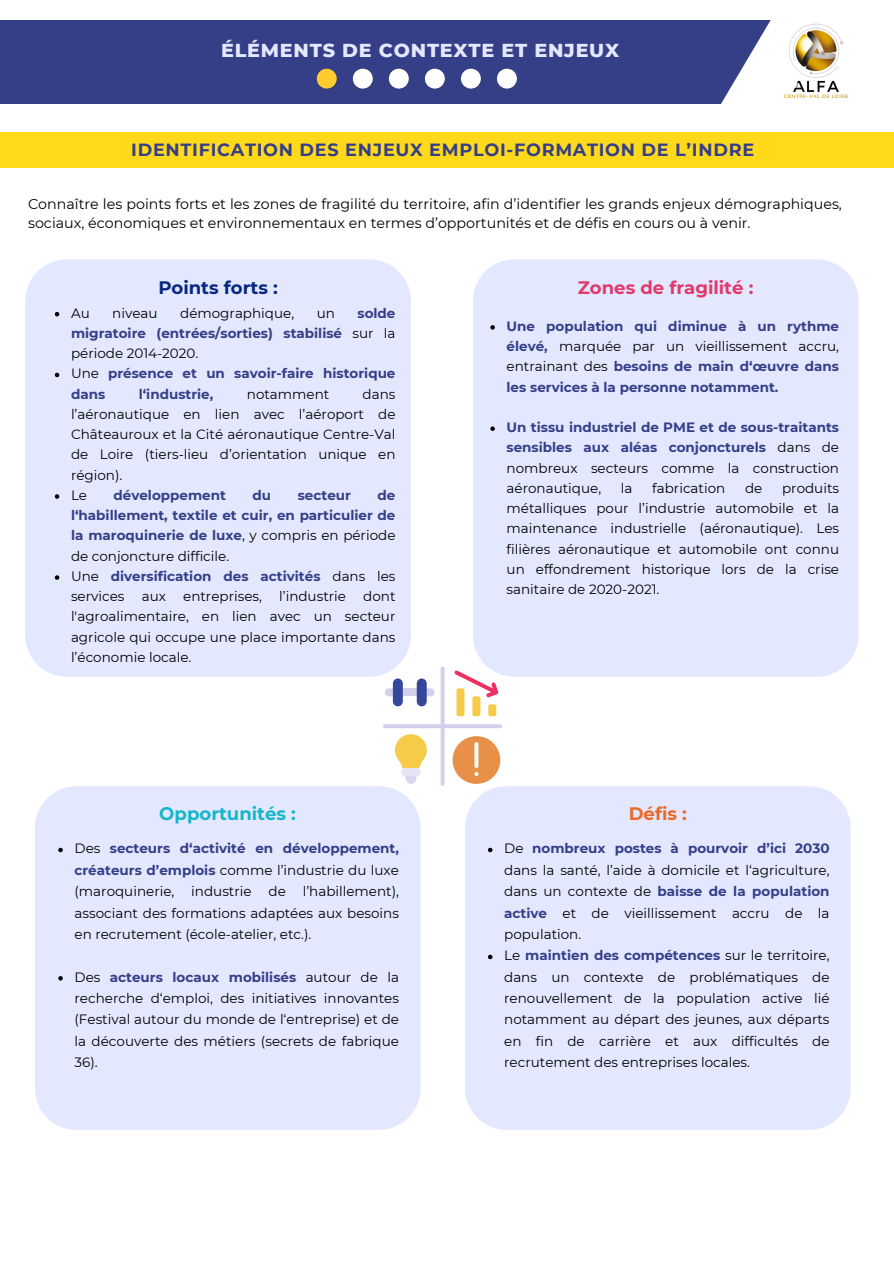
<style>
.page{position:relative;width:894px;height:1264px;background:#fff}
.page>*{position:absolute;margin:0;border:0;box-sizing:border-box;transform-origin:0 0}
.t1{font:800 19.2px "Montserrat";letter-spacing:.04em;color:#e3e8ff}
.t2{font:700 18px "Montserrat";color:#e2396d}
.t3{font:700 18px "Montserrat";color:#15b6cb}
.t4{font:700 18px "Montserrat";color:#072780}
.t5{font:700 18px "Montserrat";color:#eb6926}
.t6{font:700 17.7px "Montserrat";letter-spacing:.04em;color:#353f88}
.t7{font:14.25px/19.2px "Montserrat";color:#000}
.t8{font:13.5px/21.3px "Montserrat";color:#000;text-align:justify}
.t9{font:700 13.5px/20.2px "Montserrat";color:#353f88;text-align:justify}
.s1{font-weight:400;color:#000}
.s2{font-weight:700;color:#353f88}
</style>
<div class="page">
<div style="left:0;top:20px;width:893px;height:84px;background:#353f88"></div>
<svg style="left:721px;top:20px;width:172px;height:84px"></svg>
<svg style="left:317px;top:69px;width:20px;height:20px"></svg>
<svg style="left:353px;top:69px;width:20px;height:20px"></svg>
<svg style="left:389px;top:69px;width:20px;height:20px"></svg>
<svg style="left:425px;top:69px;width:20px;height:20px"></svg>
<svg style="left:461px;top:69px;width:20px;height:20px"></svg>
<img style="left:774px;top:20px;width:83px;height:84px">
<svg style="left:497px;top:69px;width:20px;height:20px"></svg>
<div style="left:0;top:132px;width:893px;height:36px;background:#ffd91a"></div>
<div style="left:473px;top:259px;width:385px;height:417px;background:#e3e8ff"></div>
<div style="left:465px;top:786px;width:385px;height:343px;background:#e3e8ff"></div>
<div style="left:35px;top:786px;width:385px;height:343px;background:#e3e8ff"></div>
<div style="left:25px;top:259px;width:386px;height:417px;background:#e3e8ff"></div>
<svg style="left:383px;top:666px;width:119px;height:119px"></svg>
<svg style="left:55px;top:312px;width:4px;height:4px"></svg>
<svg style="left:55px;top:373px;width:4px;height:4px"></svg>
<svg style="left:55px;top:494px;width:4px;height:5px"></svg>
<svg style="left:55px;top:575px;width:4px;height:5px"></svg>
<svg style="left:490px;top:325px;width:4px;height:4px"></svg>
<svg style="left:490px;top:426px;width:4px;height:5px"></svg>
<svg style="left:488px;top:847px;width:4px;height:5px"></svg>
<svg style="left:488px;top:954px;width:4px;height:5px"></svg>
<svg style="left:58px;top:847px;width:5px;height:5px"></svg>
<svg style="left:58px;top:976px;width:5px;height:4px"></svg>
<h1 class="t1" style="left:221px;top:38px;width:399px">ÉLÉMENTS DE CONTEXTE ET ENJEUX</h1>
<p class="t6" style="left:131px;top:139px;width:624px">IDENTIFICATION DES ENJEUX EMPLOI-FORMATION DE L’INDRE</p>
<p class="t7" style="left:28px;top:194px;width:815px">Connaître les points forts et les zones de fragilité du territoire, afin d’identifier les grands enjeux démographiques, sociaux, économiques et environnementaux en termes d’opportunités et de défis en cours ou à venir.</p>
<p class="t4" style="left:158px;top:276px;width:121px">Points forts :</p>
<p class="t2" style="left:577px;top:276px;width:177px">Zones de fragilité :</p>
<p class="t8" style="left:71px;top:302px;width:20px">Au</p>
<p class="t8" style="left:112px;top:302px;width:47px">niveau</p>
<p class="t8" style="left:180px;top:302px;width:115px">démographique,</p>
<p class="t8" style="left:316px;top:302px;width:20px">un</p>
<p class="t9" style="left:71px;top:302px;width:326px;text-indent:286px">solde migratoire (entrées/sorties) stabilisé <span class="s1">sur la période 2014-2020.</span></p>
<h1 class="t9" style="left:71px;top:363px;width:326px"><span class="s1">Une</span> présence et un savoir-faire historique dans</h1>
<h1 class="t9" style="left:139px;top:383px;width:76px">l‘industrie,</h1>
<h1 class="t8" style="left:247px;top:383px;width:84px">notamment</h1>
<h1 class="t8" style="left:71px;top:383px;width:326px;line-height:20.2px;text-indent:291px">dans l’aéronautique en lien avec l’aéroport de Châteauroux et la Cité aéronautique Centre-Val de Loire (tiers-lieu d’orientation unique en région).</h1>
<p class="t8" style="left:71px;top:484px;width:18px">Le</p>
<p class="t9" style="left:113px;top:485px;width:114px">développement</p>
<p class="t9" style="left:252px;top:485px;width:20px">du</p>
<p class="t9" style="left:298px;top:485px;width:55px">secteur</p>
<p class="t9" style="left:71px;top:485px;width:326px;text-indent:306px">de l‘habillement, textile et cuir, en particulier de la maroquinerie de luxe<span class="s1">, y compris en période de conjoncture difficile.</span></p>
<h2 class="t9" style="left:71px;top:566px;width:326px"><span class="s1">Une</span> diversification des activités <span class="s1">dans les services</span></h2>
<h2 class="t8" style="left:142px;top:585px;width:26px">aux</h2>
<h2 class="t8" style="left:183px;top:585px;width:80px">entreprises,</h2>
<h2 class="t8" style="left:279px;top:585px;width:68px">l’industrie</h2>
<h2 class="t8" style="left:71px;top:586px;width:326px;line-height:20.2px;text-indent:292px">dont l'agroalimentaire, en lien avec un secteur agricole qui occupe une place importante dans l’économie locale.</h2>
<p class="t9" style="left:506px;top:316px;width:334px">Une population qui diminue à un rythme élevé, <span class="s1">marquée par un vieillissement accru, entrainant des</span> besoins de main d‘œuvre dans les services à la personne notamment.</p>
<p class="t9" style="left:506px;top:417px;width:334px">Un tissu industriel de PME et de sous-traitants sensibles aux aléas conjoncturels <span class="s1">dans de nombreux secteurs comme la construction aéronautique,</span></p>
<p class="t8" style="left:620px;top:477px;width:13px">la</p>
<p class="t8" style="left:652px;top:477px;width:75px">fabrication</p>
<p class="t8" style="left:744px;top:477px;width:19px">de</p>
<p class="t8" style="left:506px;top:478px;width:334px;line-height:20.2px;text-indent:275px">produits métalliques pour l’industrie automobile et la maintenance industrielle (aéronautique). Les filières aéronautique et automobile ont connu un effondrement historique lors de la crise sanitaire de 2020-2021.</p>
<p class="t3" style="left:159px;top:802px;width:138px">Opportunités :</p>
<p class="t5" style="left:628px;top:802px;width:60px">Défis :</p>
<h2 class="t8" style="left:74px;top:837px;width:326px">Des <span class="s2">secteurs d‘activité en développement, créateurs d’emplois</span> comme l’industrie du luxe (maroquinerie, industrie de l’habillement), associant des formations adaptées aux besoins en recrutement (école-atelier, etc.).</h2>
<p class="t8" style="left:74px;top:966px;width:326px">Des <span class="s2">acteurs locaux mobilisés</span> autour de la recherche d‘emploi, des initiatives innovantes (Festival autour du monde de l‘entreprise) et de la découverte des métiers (secrets de fabrique 36).</p>
<p class="t8" style="left:504px;top:837px;width:327px">De <span class="s2">nombreux postes à pourvoir d’ici 2030 </span>dans la santé, l’aide à domicile et l‘agriculture, dans un contexte de <span class="s2">baisse de la population active</span> et de vieillissement accru de la population.</p>
<p class="t8" style="left:504px;top:944px;width:327px">Le <span class="s2">maintien des compétences</span> sur le territoire, dans un contexte de problématiques de renouvellement de la population active lié notamment au départ des jeunes, aux départs en fin de carrière et aux difficultés de recrutement des entreprises locales.</p>
</div>
